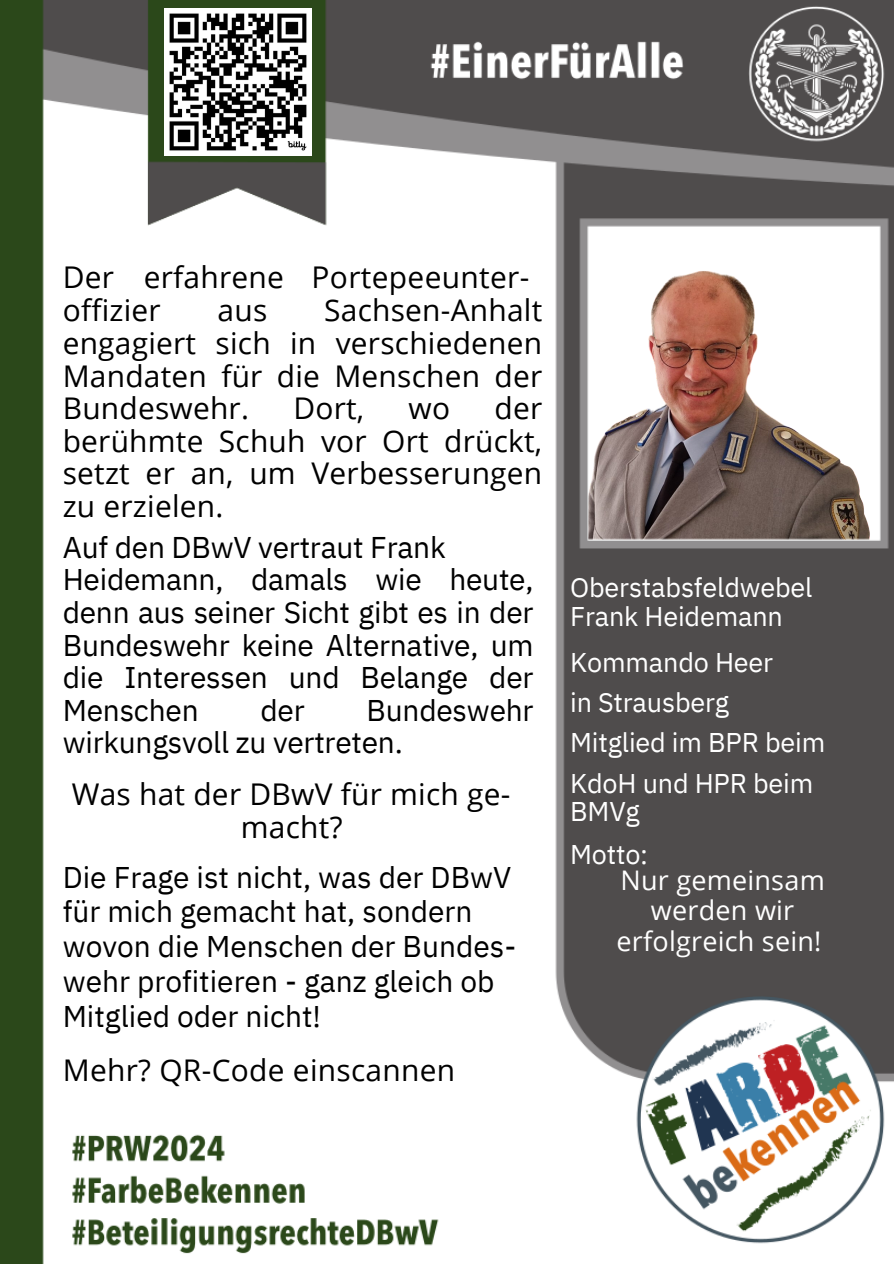
<style>
.page{position:relative;width:894px;height:1264px;background:#fff}
.page>*{position:absolute;margin:0;border:0;box-sizing:border-box;transform-origin:0 0}
.t1{font:29.85px/32.7px "IBM Plex Sans";color:#000}
.t2{font:29.85px/32.7px "Open Sans";letter-spacing:.01em;color:#000;text-align:justify}
.t3{font:27px/40.2px "IBM Plex Sans";letter-spacing:-.005em;color:#fff}
.t4{font:27px/30.3px "Open Sans";letter-spacing:.01em;color:#fff;text-align:center}
</style>
<div class="page">
<img style="left:0;top:0;width:893px;height:1263px">
<img style="left:164px;top:9px;width:148px;height:146px">
<h1 class="t2" style="left:63px;top:260px;width:53px">Der</h1>
<h1 class="t2" style="left:144px;top:260px;width:142px">erfahrene</h1>
<h1 class="t2" style="left:311px;top:260px;width:219px">Portepeeunter-</h1>
<h1 class="t2" style="left:63px;top:293px;width:99px">offizier</h1>
<h1 class="t2" style="left:217px;top:293px;width:51px">aus</h1>
<h1 class="t2" style="left:63px;top:293px;width:481px;text-indent:261px">Sachsen-Anhalt engagiert sich in verschiedenen Mandaten für die Menschen der Bundeswehr.</h1>
<h1 class="t2" style="left:63px;top:391px;width:481px;text-indent:431px">der berühmte Schuh vor Ort drückt, setzt er an, um Verbesserungen zu erzielen.</h1>
<h1 class="t1" style="left:63px;top:530px;width:384px">Auf den DBwV vertraut Frank</h1>
<h1 class="t2" style="left:293px;top:391px;width:72px">Dort,</h1>
<h1 class="t2" style="left:408px;top:391px;width:43px">wo</h1>
<h1 class="t1" style="left:63px;top:562px;width:472px;text-align:justify">Heidemann, damals wie heute, denn aus seiner Sicht gibt es in der Bundeswehr keine Alternative, um die Interessen und Belange der Menschen</h1>
<h1 class="t1" style="left:63px;top:693px;width:472px;text-indent:304px">Bundeswehr wirkungsvoll zu vertreten.</h1>
<h1 class="t1" style="left:260px;top:693px;width:46px">der</h1>
<h1 class="t2" style="left:72px;top:777px;width:440px">Was hat der DBwV für mich ge-</h1>
<h1 class="t2" style="left:241px;top:810px;width:103px">macht?</h1>
<h1 class="t1" style="left:63px;top:858px;width:455px;line-height:34.8px">Die Frage ist nicht, was der DBwV für mich gemacht hat, sondern wovon die Menschen der Bundes&shy;wehr profitieren - ganz gleich ob<br>Mitglied oder nicht!</h1>
<h1 class="t2" style="left:63px;top:1053px;width:394px">Mehr? QR-Code einscannen</h1>
<h1 class="t3" style="left:570px;top:572px;width:244px;line-height:29.2px">Oberstabsfeldwebel<br>Frank Heidemann</h1>
<h1 class="t3" style="left:570px;top:642px;width:256px">Kommando Heer<br>in Strausberg<br>Mitglied im BPR beim<br>KdoH und HPR beim</h1>
<h1 class="t3" style="left:570px;top:789px;width:79px;line-height:42.8px">BMVg<br>Motto:</h1>
<h1 class="t4" style="left:616px;top:864px;width:210px">Nur gemeinsam werden wir erfolgreich sein!</h1>
</div>
